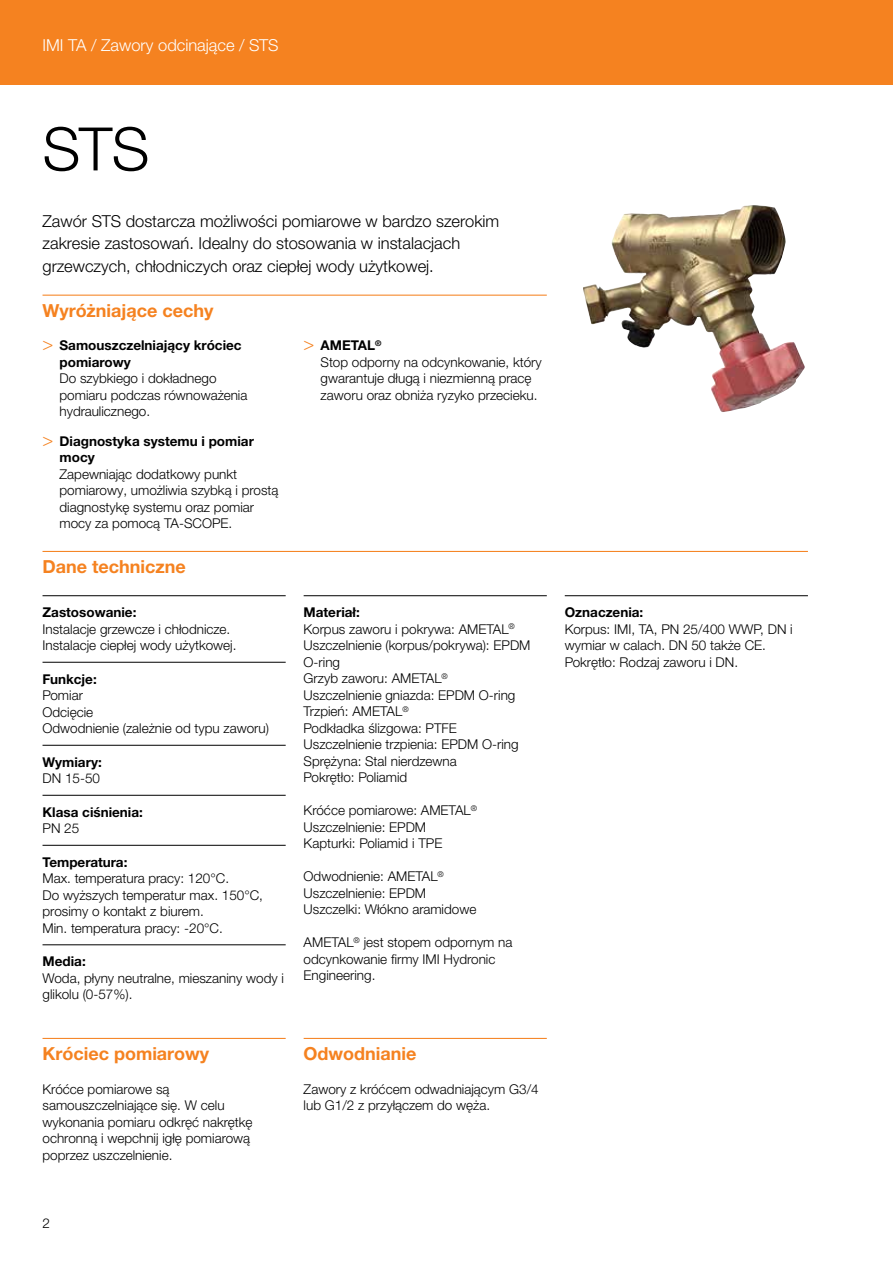
<style>
.page{position:relative;width:893px;height:1263px;background:#fff}
.page>*{position:absolute;margin:0;border:0;box-sizing:border-box;transform-origin:0 0}
.t1{font:300 60px "Helvetica Neue LTW1 G";color:#000}
.t2{font:700 18px "Helvetica Neue LTW1 G";color:#f58220}
.t3{font:300 16.5px/22.5px "Helvetica Neue LTW1 G";color:#000}
.t4{font:300 16.5px "Helvetica Neue LTW1 G";color:#fff}
.t5{font:300 13.5px/16.5px "Helvetica Neue LTW1 G";color:#000}
.t6{font:700 13.5px/16.5px "Helvetica Neue LTW1 G";color:#000}
.s1{font-family:"Helvetica Neue LT Std";font-weight:300;font-size:18px;color:#f58220}
.s2{font-family:"Helvetica Neue LT Std";font-size:18px;color:#f58220}
.s3{font-weight:700}
</style>
<div class="page">
<div style="left:0;top:0;width:893px;height:85px;background:#f58220"></div>
<hr style="left:43px;top:295px;width:504px;height:1px;background:#f58220">
<hr style="left:43px;top:551px;width:765px;height:1px;background:#f58220">
<hr style="left:43px;top:595px;width:243px;height:1px;background:#000">
<hr style="left:43px;top:662px;width:243px;height:1px;background:#000">
<hr style="left:43px;top:745px;width:243px;height:1px;background:#000">
<hr style="left:43px;top:795px;width:243px;height:1px;background:#000">
<hr style="left:43px;top:845px;width:243px;height:1px;background:#000">
<hr style="left:43px;top:944px;width:243px;height:1px;background:#000">
<hr style="left:304px;top:595px;width:243px;height:1px;background:#000">
<hr style="left:565px;top:595px;width:243px;height:1px;background:#000">
<hr style="left:43px;top:1038px;width:243px;height:1px;background:#f58220">
<hr style="left:304px;top:1038px;width:243px;height:1px;background:#f58220">
<img style="left:583px;top:205px;width:167px;height:143px">
<p class="t4" style="left:43px;top:35px;width:238px">IMI TA / Zawory odcinające / STS</p>
<h1 class="t1" style="left:43px;top:112px;width:108px">STS</h1>
<p class="t3" style="left:43px;top:210px;width:458px">Zawór STS dostarcza możliwości pomiarowe w bardzo szerokim zakresie zastosowań. Idealny do stosowania w instalacjach grzewczych, chłodniczych oraz ciepłej wody użytkowej.</p>
<h2 class="t2" style="left:43px;top:299px;width:172px">Wyróżniające cechy</h2>
<p class="t6" style="left:60px;top:337px;width:184px;text-indent:-17px"><span class="s1">&gt;</span> Samouszczelniający króciec pomiarowy</p>
<p class="t5" style="left:60px;top:370px;width:189px">Do szybkiego i dokładnego pomiaru podczas równoważenia hydraulicznego.</p>
<p class="t6" style="left:60px;top:433px;width:196px;text-indent:-17px"><span class="s1">&gt;</span> Diagnostyka systemu i pomiar mocy</p>
<p class="t5" style="left:60px;top:466px;width:221px">Zapewniając dodatkowy punkt pomiarowy, umożliwia szybką i prostą diagnostykę systemu oraz pomiar mocy za pomocą TA-SCOPE.</p>
<p class="t5" style="left:321px;top:337px;width:223px;text-indent:-17px"><span class="s2">&gt;</span> <span class="s3">AMETAL</span><sup>®<br></sup>Stop odporny na odcynkowanie, który gwarantuje długą i niezmienną pracę zaworu oraz obniża ryzyko przecieku.</p>
<h2 class="t2" style="left:43px;top:556px;width:145px">Dane techniczne</h2>
<p class="t6" style="left:43px;top:604px;width:95px">Zastosowanie:</p>
<p class="t5" style="left:43px;top:621px;width:195px">Instalacje grzewcze i chłodnicze.<br>Instalacje ciepłej wody użytkowej.</p>
<p class="t6" style="left:43px;top:671px;width:56px">Funkcje:</p>
<p class="t5" style="left:43px;top:687px;width:228px">Pomiar<br>Odcięcie<br>Odwodnienie (zależnie od typu zaworu)</p>
<p class="t6" style="left:43px;top:754px;width:61px">Wymiary:</p>
<p class="t5" style="left:43px;top:770px;width:59px">DN 15-50</p>
<p class="t6" style="left:43px;top:804px;width:102px">Klasa ciśnienia:</p>
<p class="t5" style="left:43px;top:820px;width:38px">PN 25</p>
<p class="t6" style="left:43px;top:854px;width:86px">Temperatura:</p>
<p class="t5" style="left:43px;top:870px;width:222px">Max. temperatura pracy: 120°C.<br>Do wyższych temperatur max. 150°C, prosimy o kontakt z biurem.<br>Min. temperatura pracy: -20°C.</p>
<p class="t6" style="left:43px;top:953px;width:45px">Media:</p>
<p class="t5" style="left:43px;top:970px;width:243px">Woda, płyny neutralne, mieszaniny wody i glikolu (0-57%).</p>
<h2 class="t2" style="left:43px;top:1043px;width:168px">Króciec pomiarowy</h2>
<p class="t5" style="left:43px;top:1080px;width:212px">Króćce pomiarowe są samouszczelniające się. W celu wykonania pomiaru odkręć nakrętkę ochronną i wepchnij igłę pomiarową poprzez uszczelnienie.</p>
<p class="t5" style="left:304px;top:604px;width:228px"><span class="s3">Materiał:<br></span>Korpus zaworu i pokrywa: AMETAL<sup>®<br></sup>Uszczelnienie (korpus/pokrywa): EPDM<br>O-ring<br>Grzyb zaworu: AMETAL<sup>®<br></sup>Uszczelnienie gniazda: EPDM O-ring<br>Trzpień: AMETAL<sup>®<br></sup>Podkładka ślizgowa: PTFE<br>Uszczelnienie trzpienia: EPDM O-ring<br>Sprężyna: Stal nierdzewna<br>Pokrętło: Poliamid</p>
<p class="t5" style="left:304px;top:802px;width:175px">Króćce pomiarowe: AMETAL<sup>®<br></sup>Uszczelnienie: EPDM<br>Kapturki: Poliamid i TPE</p>
<p class="t5" style="left:304px;top:868px;width:174px">Odwodnienie: AMETAL<sup>®<br></sup>Uszczelnienie: EPDM<br>Uszczelki: Włókno aramidowe</p>
<p class="t5" style="left:304px;top:934px;width:210px">AMETAL<sup>®</sup> jest stopem odpornym na odcynkowanie firmy IMI Hydronic<br>Engineering.</p>
<h2 class="t2" style="left:304px;top:1043px;width:114px">Odwodnianie</h2>
<p class="t5" style="left:304px;top:1080px;width:237px">Zawory z króćcem odwadniającym G3/4 lub G1/2 z przyłączem do węża.</p>
<p class="t5" style="left:43px;top:1215px;width:9px">2</p>
<p class="t6" style="left:565px;top:604px;width:80px">Oznaczenia:</p>
<p class="t5" style="left:565px;top:621px;width:229px">Korpus: IMI, TA, PN 25/400 WWP, DN i wymiar w calach. DN 50 także CE.<br>Pokrętło: Rodzaj zaworu i DN.</p>
</div>
